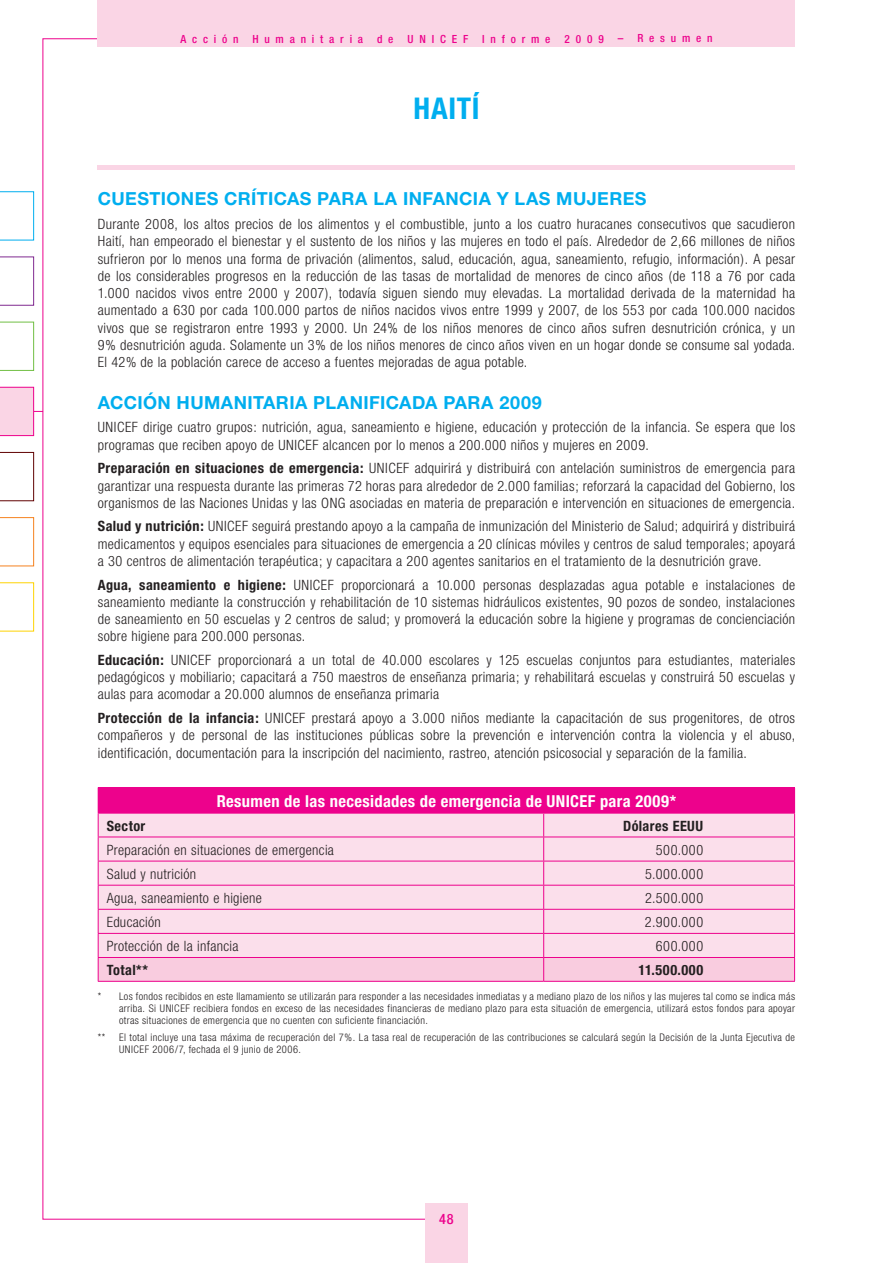
<style>
.page{position:relative;width:893px;height:1263px;background:#fff}
.page>*{position:absolute;margin:0;border:0;box-sizing:border-box;transform-origin:0 0}
.t1{font:700 condensed 30px "Helvetica Neue";color:#00aeef}
.t2{font:700 18px "Helvetica Neue";letter-spacing:.025em;color:#00aeef}
.t3{font:700 condensed 16.5px "Helvetica Neue";letter-spacing:.025em;color:#fff}
.t4{font:300 condensed 14.25px/17.2px "Helvetica Neue";letter-spacing:.02em;color:#231f20;text-align:justify}
.t5{font:700 condensed 14.25px "Helvetica Neue";letter-spacing:.03em;color:#231f20}
.t6{font:500 condensed 14.25px "Helvetica Neue";color:#ed028c}
.t7{font:500 condensed 11.25px "Helvetica Neue";letter-spacing:.515em;color:#ed028c}
.t8{font:300 condensed 10.5px/12px "Helvetica Neue";letter-spacing:.035em;color:#231f20;text-align:justify}
.s1{font-weight:700}
</style>
<div class="page">
<svg style="left:42px;top:38px;width:407px;height:1182px"></svg>
<div style="left:98px;top:0;width:697px;height:47px;background:#fad5e5"></div>
<hr style="left:98px;top:166px;width:697px;height:4px;background:#fad5e5">
<div style="left:425px;top:1203px;width:43px;height:60px;background:#fad5e5"></div>
<svg style="left:0;top:191px;width:34px;height:49px"></svg>
<svg style="left:0;top:322px;width:34px;height:49px"></svg>
<svg style="left:0;top:452px;width:34px;height:49px"></svg>
<svg style="left:0;top:257px;width:34px;height:49px"></svg>
<svg style="left:0;top:387px;width:43px;height:49px"></svg>
<svg style="left:0;top:517px;width:34px;height:49px"></svg>
<svg style="left:0;top:582px;width:34px;height:49px"></svg>
<hr style="left:98px;top:787px;width:446px;height:1px;background:#ed028c">
<hr style="left:544px;top:787px;width:251px;height:1px;background:#ed028c">
<svg style="left:98px;top:788px;width:697px;height:193px;background:#f8b7d9"></svg>
<hr style="left:98px;top:981px;width:446px;height:1px;background:#ed028c">
<hr style="left:544px;top:981px;width:251px;height:1px;background:#ed028c">
<p class="t7" style="left:180px;top:32px;width:534px">Acción Humanitaria de UNICEF Informe 2009 – Resumen</p>
<h1 class="t1" style="left:414px;top:90px;width:14px">haití</h1>
<p class="t2" style="left:98px;top:188px;width:52px">CUESTION</p>
<p class="t2" style="left:195px;top:188px;width:42px">ES CRÍTICAS</p>
<p class="t2" style="left:317px;top:188px;width:14px">PARA</p>
<p class="t2" style="left:373px;top:188px;width:42px">LA INFANCIA</p>
<p class="t2" style="left:497px;top:188px;width:31px">Y LAS</p>
<p class="t2" style="left:556px;top:188px;width:91px">MUJERES</p>
<p class="t4" style="left:98px;top:215px;width:699px">Durante 2008, los altos precios de los alimentos y el combustible, junto a los cuatro huracanes consecutivos que sacudieron Haití, han empeorado el bienestar y el sustento de los niños y las mujeres en todo el país. Alrededor de 2,66 millones de niños sufrieron por lo menos una forma de privación (alimentos, salud, educación, agua, saneamiento, refugio, información). A pesar de los considerables progresos en la reducción de las tasas de mortalidad de menores de cinco años (de 118 a 76 por cada 1.000 nacidos vivos entre 2000 y 2007), todavía siguen siendo muy elevadas. La mortalidad derivada de la maternidad ha aumentado a 630 por cada 100.000 partos de niños nacidos vivos entre 1999 y 2007, de los 553 por cada 100.000 nacidos vivos que se registraron entre 1993 y 2000. Un 24% de los niños menores de cinco años sufren desnutrición crónica, y un 9% desnutrición aguda. Solamente un 3% de los niños menores de cinco años viven en un hogar donde se consume sal yodada.<br>El 42% de la población carece de acceso a fuentes mejoradas de agua potable.</p>
<p class="t2" style="left:98px;top:391px;width:13px">ACCIÓN</p>
<p class="t2" style="left:177px;top:391px;width:40px">HUMANITARIA</p>
<p class="t2" style="left:313px;top:391px;width:13px">PLANIFICADA</p>
<p class="t2" style="left:443px;top:391px;width:14px">PARA</p>
<p class="t2" style="left:499px;top:391px;width:44px">2009</p>
<p class="t4" style="left:98px;top:419px;width:699px">UNICEF dirige cuatro grupos: nutrición, agua, saneamiento e higiene, educación y protección de la infancia. Se espera que los programas que reciben apoyo de UNICEF alcancen por lo menos a 200.000 niños y mujeres en 2009.</p>
<p class="t4" style="left:98px;top:459px;width:699px"><span class="s1">Preparación en situaciones de emergencia:</span> UNICEF adquirirá y distribuirá con antelación suministros de emergencia para garantizar una respuesta durante las primeras 72 horas para alrededor de 2.000 familias; reforzará la capacidad del Gobierno, los organismos de las Naciones Unidas y las ONG asociadas en materia de preparación e intervención en situaciones de emergencia.</p>
<p class="t4" style="left:98px;top:518px;width:699px"><span class="s1">Salud y nutrición:</span> UNICEF seguirá prestando apoyo a la campaña de inmunización del Ministerio de Salud; adquirirá y distribuirá medicamentos y equipos esenciales para situaciones de emergencia a 20 clínicas móviles y centros de salud temporales; apoyará a 30 centros de alimentación terapéutica; y capacitara a 200 agentes sanitarios en el tratamiento de la desnutrición grave.</p>
<p class="t4" style="left:98px;top:576px;width:699px"><span class="s1">Agua, saneamiento e higiene:</span> UNICEF proporcionará a 10.000 personas desplazadas agua potable e instalaciones de saneamiento mediante la construcción y rehabilitación de 10 sistemas hidráulicos existentes, 90 pozos de sondeo, instalaciones de saneamiento en 50 escuelas y 2 centros de salud; y promoverá la educación sobre la higiene y programas de concienciación sobre higiene para 200.000 personas.</p>
<p class="t4" style="left:98px;top:651px;width:699px"><span class="s1">Educación:</span> UNICEF proporcionará a un total de 40.000 escolares y 125 escuelas conjuntos para estudiantes, materiales pedagógicos y mobiliario; capacitará a 750 maestros de enseñanza primaria; y rehabilitará escuelas y construirá 50 escuelas y aulas para acomodar a 20.000 alumnos de enseñanza primaria</p>
<p class="t4" style="left:98px;top:709px;width:699px"><span class="s1">Protección de la infancia:</span> UNICEF prestará apoyo a 3.000 niños mediante la capacitación de sus progenitores, de otros compañeros y de personal de las instituciones públicas sobre la prevención e intervención contra la violencia y el abuso, identificación, documentación para la inscripción del nacimiento, rastreo, atención psicosocial y separación de la familia.</p>
<p class="t3" style="left:217px;top:791px;width:461px">Resumen de las necesidades de emergencia de UNICEF para 2009*</p>
<p class="t5" style="left:107px;top:817px;width:40px">Sector</p>
<p class="t5" style="left:623px;top:817px;width:81px">Dólares EEUU</p>
<p class="t4" style="left:107px;top:841px;width:229px">Preparación en situaciones de emergencia</p>
<p class="t4" style="left:656px;top:841px;width:49px">500.000</p>
<p class="t4" style="left:107px;top:865px;width:91px">Salud y nutrición</p>
<p class="t4" style="left:645px;top:865px;width:60px">5.000.000</p>
<p class="t4" style="left:107px;top:889px;width:157px">Agua, saneamiento e higiene</p>
<p class="t4" style="left:645px;top:889px;width:60px">2.500.000</p>
<p class="t4" style="left:107px;top:913px;width:56px">Educación</p>
<p class="t4" style="left:645px;top:913px;width:60px">2.900.000</p>
<p class="t4" style="left:107px;top:937px;width:133px">Protección de la infancia</p>
<p class="t4" style="left:656px;top:937px;width:49px">600.000</p>
<p class="t5" style="left:107px;top:961px;width:43px">Total**</p>
<p class="t5" style="left:639px;top:961px;width:66px">11.500.000</p>
<p class="t8" style="left:119px;top:991px;width:678px;text-indent:-21px">* Los fondos recibidos en este llamamiento se utilizarán para responder a las necesidades inmediatas y a mediano plazo de los niños y las mujeres tal como se indica más arriba. Si UNICEF recibiera fondos en exceso de las necesidades financieras de mediano plazo para esta situación de emergencia, utilizará estos fondos para apoyar otras situaciones de emergencia que no cuenten con suficiente financiación.</p>
<p class="t8" style="left:98px;top:1031px;width:9px">**</p>
<p class="t8" style="left:119px;top:1031px;width:677px">El total incluye una tasa máxima de recuperación del 7%. La tasa real de recuperación de las contribuciones se calculará según la Decisión de la Junta Ejecutiva de<br>UNICEF 2006/7, fechada el 9 junio de 2006.</p>
<p class="t6" style="left:439px;top:1210px;width:16px">48</p>
</div>
